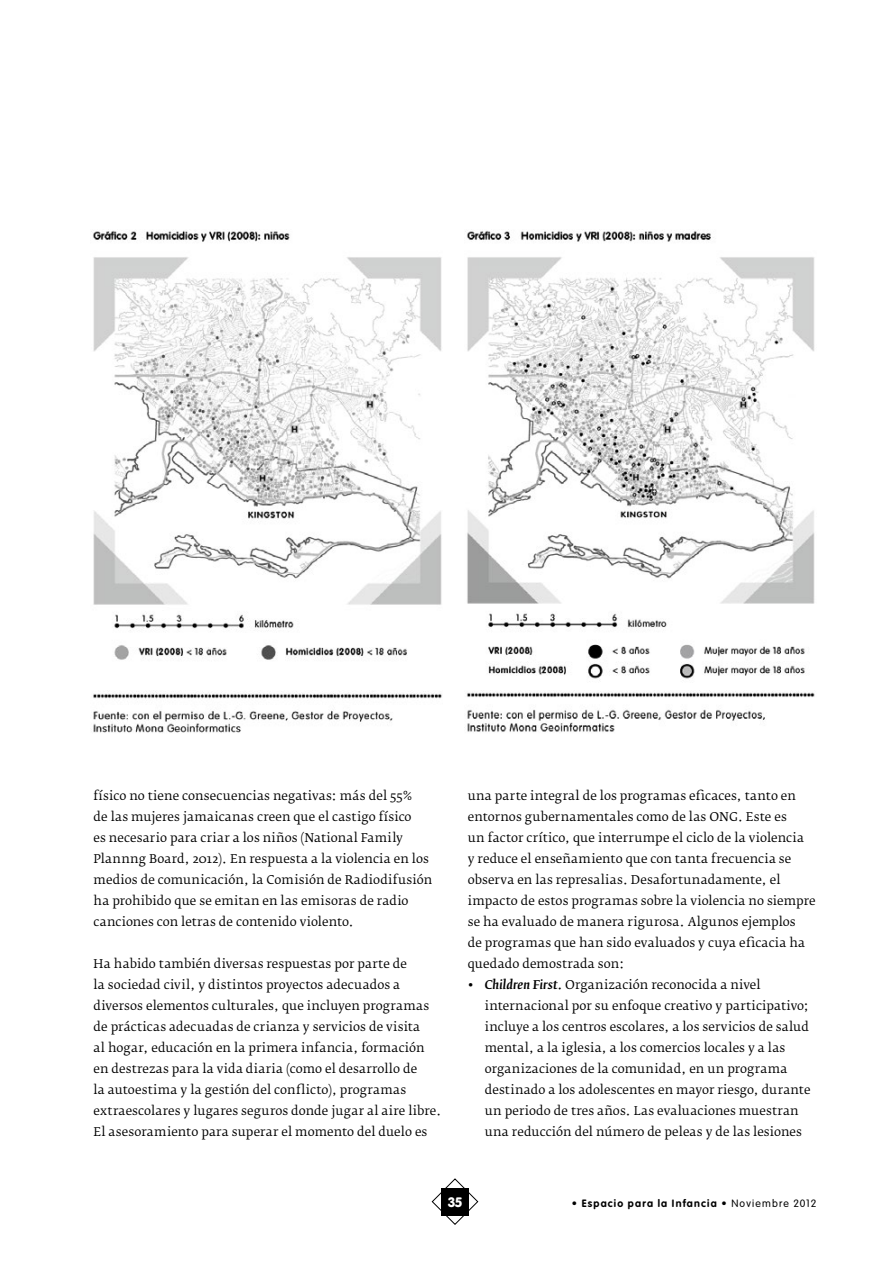
<style>
.page{position:relative;width:893px;height:1263px;background:#fff}
.page>*{position:absolute;margin:0;border:0;box-sizing:border-box;transform-origin:0 0}
.t1{font:900 13.5px "VAG Rounded Std";color:#fff}
.t2{font:12px/21px "Fedra Serif B";letter-spacing:.01em;color:#000}
.t3{font:700 10.5px "VAG Rounded Std";letter-spacing:.11em;color:#000}
.s1{font-weight:500;font-style:italic}
.s2{font-weight:300}
</style>
<div class="page">
<svg style="left:431px;top:1178px;width:48px;height:47px"></svg>
<img style="left:91px;top:230px;width:351px;height:503px">
<img style="left:465px;top:230px;width:350px;height:502px">
<p class="t2" style="left:94px;top:785px;width:340px">físico no tiene consecuencias negativas: más del 55%<br>de las mujeres jamaicanas creen que el castigo físico<br>es necesario para criar a los niños (National Family Plannng Board, 2012). En respuesta a la violencia en los medios de comunicación, la Comisión de Radiodifusión ha prohibido que se emitan en las emisoras de radio canciones con letras de contenido violento.</p>
<p class="t2" style="left:94px;top:953px;width:349px">Ha habido también diversas respuestas por parte de<br>la sociedad civil, y distintos proyectos adecuados a diversos elementos culturales, que incluyen programas de prácticas adecuadas de crianza y servicios de visita<br>al hogar, educación en la primera infancia, formación en destrezas para la vida diaria (como el desarrollo de<br>la autoestima y la gestión del conflicto), programas extraescolares y lugares seguros donde jugar al aire libre.<br>El asesoramiento para superar el momento del duelo es</p>
<p class="t2" style="left:468px;top:785px;width:330px">una parte integral de los programas eficaces, tanto en entornos gubernamentales como de las ong</p>
<p class="t2" style="left:468px;top:806px;width:349px;text-indent:270px">. Este es<br>un factor crítico, que interrumpe el ciclo de la violencia<br>y reduce el enseñamiento que con tanta frecuencia se observa en las represalias. Desafortunadamente, el impacto de estos programas sobre la violencia no siempre se ha evaluado de manera rigurosa. Algunos ejemplos<br>de programas que han sido evaluados y cuya eficacia ha quedado demostrada son:</p>
<p class="t2" style="left:485px;top:974px;width:327px;text-indent:-17px">• <span class="s1">Children First.</span> Organización reconocida a nivel internacional por su enfoque creativo y participativo; incluye a los centros escolares, a los servicios de salud mental, a la iglesia, a los comercios locales y a las organizaciones de la comunidad, en un programa destinado a los adolescentes en mayor riesgo, durante un periodo de tres años. Las evaluaciones muestran una reducción del número de peleas y de las lesiones</p>
<p class="t1" style="left:448px;top:1194px;width:15px">35</p>
<p class="t3" style="left:572px;top:1197px;width:246px">• Espacio para la Infancia • <span class="s2">Noviembre 2012</span></p>
</div>
